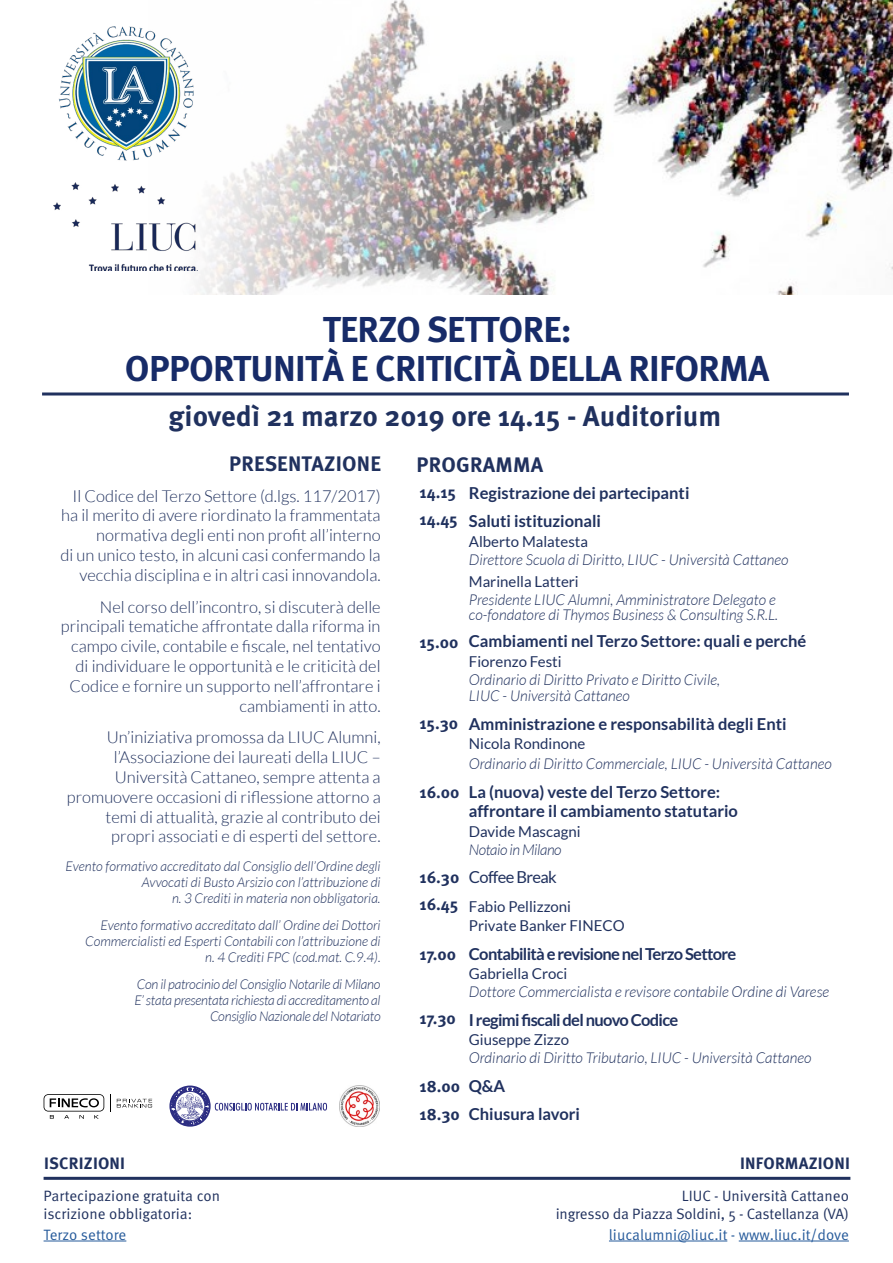
<style>
.page{position:relative;width:893px;height:1263px;background:#fff}
.page>*{position:absolute;margin:0;border:0;box-sizing:border-box;transform-origin:0 0}
.t1{font:700 36px/39px "Meta Pro";letter-spacing:-.02em;color:#172b68;text-align:center}
.t2{font:700 28.5px "Meta Pro";color:#20315e}
.t3{font:700 21px "Meta Pro";letter-spacing:.01em;color:#20315e}
.t4{font:300 16.5px/19.8px "Lato";color:#20315e;text-align:right}
.t5{font:700 16.5px/28.5px "Lato";color:#20315e}
.t6{font:700 16.5px/27px "Meta Pro";color:#20315e}
.t7{font:700 16.5px "Lato";letter-spacing:-.04em;color:#20315e}
.t8{font:16.5px "Lato";letter-spacing:-.04em;color:#20315e}
.t9{font:italic 300 15px/15px "Lato";color:#20315e}
.t10{font:15px/19.5px "Lato";color:#20315e}
.t11{font:15px/18px "Meta Pro";letter-spacing:-.005em;color:#20315e}
.t12{font:15px "Meta Pro";color:#275b9b}
.t13{font:italic 300 15px "Lato";letter-spacing:-.03em;color:#20315e}
.t14{font:italic 300 13.5px/16.2px "Lato";color:#20315e;text-align:right}
.t15{font:italic 300 13.5px/16.2px "Lato";letter-spacing:-.02em;color:#20315e;text-align:right}
</style>
<div class="page">
<img style="left:196px;top:0;width:697px;height:294px">
<img style="left:54px;top:183px;width:144px;height:88px">
<hr style="left:44px;top:1240px;width:82px;height:1px;background:#275b9b">
<hr style="left:609px;top:1240px;width:118px;height:1px;background:#275b9b">
<hr style="left:739px;top:1240px;width:110px;height:1px;background:#275b9b">
<hr style="left:44px;top:1177px;width:806px;height:3px;background:#20315e">
<hr style="left:42px;top:392px;width:807px;height:3px;background:#20315e">
<img style="left:59px;top:20px;width:140px;height:146px">
<img style="left:340px;top:1086px;width:40px;height:40px">
<svg style="left:116px;top:1098px;width:36px;height:10px"></svg>
<svg style="left:44px;top:1094px;width:60px;height:25px"></svg>
<svg style="left:170px;top:1086px;width:157px;height:40px"></svg>
<h1 class="t1" style="left:125px;top:311px;width:646px">TERZO SETTORE:<br>OPPORTUNITÀ E CRITICITÀ DELLA RIFORMA</h1>
<h2 class="t2" style="left:169px;top:398px;width:554px">giovedì 21 marzo 2019 ore 14.15 - Auditorium</h2>
<p class="t3" style="left:229px;top:451px;width:153px">PRESENTAZIONE</p>
<p class="t3" style="left:417px;top:452px;width:128px">PROGRAMMA</p>
<p class="t5" style="left:469px;top:478px;width:222px">Registrazione dei partecipanti<br>Saluti istituzionali</p>
<p class="t10" style="left:469px;top:532px;width:121px">Alberto Malatesta</p>
<p class="t9" style="left:469px;top:552px;width:321px">Direttore Scuola di Diritto, LIUC - Università Cattaneo</p>
<p class="t10" style="left:469px;top:572px;width:111px">Marinella Latteri</p>
<p class="t9" style="left:469px;top:593px;width:311px">Presidente LIUC Alumni, Amministratore Delegato e co-fondatore di Thymos Business &amp; Consulting S.R.L.</p>
<p class="t5" style="left:469px;top:627px;width:339px">Cambiamenti nel Terzo Settore: quali e perché</p>
<p class="t10" style="left:469px;top:652px;width:94px">Fiorenzo Festi</p>
<p class="t9" style="left:469px;top:672px;width:253px;line-height:16.5px">Ordinario di Diritto Privato e Diritto Civile,<br>LIUC - Università Cattaneo</p>
<p class="t5" style="left:469px;top:709px;width:319px">Amministrazione e responsabilità degli Enti</p>
<p class="t10" style="left:469px;top:734px;width:118px">Nicola Rondinone</p>
<p class="t9" style="left:469px;top:757px;width:364px">Ordinario di Diritto Commerciale, LIUC - Università Cattaneo</p>
<p class="t5" style="left:469px;top:782px;width:271px;line-height:19.5px">La (nuova) veste del Terzo Settore: affrontare il cambiamento statutario</p>
<p class="t10" style="left:469px;top:821px;width:113px">Davide Mascagni</p>
<p class="t13" style="left:469px;top:841px;width:94px">Notaio in Milano</p>
<p class="t8" style="left:469px;top:868px;width:89px">Coffee Break</p>
<p class="t10" style="left:469px;top:896px;width:157px">Fabio Pellizzoni<br>Private Banker FINECO</p>
<p class="t7" style="left:469px;top:944px;width:269px">Contabilità e revisione nel Terzo Settore</p>
<p class="t10" style="left:469px;top:964px;width:100px">Gabriella Croci</p>
<p class="t9" style="left:469px;top:985px;width:362px">Dottore Commercialista e revisore contabile Ordine di Varese</p>
<p class="t7" style="left:469px;top:1010px;width:211px">I regimi fiscali del nuovo Codice</p>
<p class="t10" style="left:469px;top:1030px;width:102px">Giuseppe Zizzo</p>
<p class="t9" style="left:469px;top:1051px;width:344px">Ordinario di Diritto Tributario, LIUC - Università Cattaneo</p>
<p class="t5" style="left:469px;top:1071px;width:113px">Q&amp;A<br>Chiusura lavori</p>
<p class="t4" style="left:61px;top:486px;width:322px">Il Codice del Terzo Settore (d.lgs. 117/2017) ha il merito di avere riordinato la frammentata normativa degli enti non profit all’interno<br>di un unico testo, in alcuni casi confermando la vecchia disciplina e in altri casi innovandola.</p>
<p class="t4" style="left:61px;top:597px;width:321px">Nel corso dell’incontro, si discuterà delle principali tematiche affrontate dalla riforma in campo civile, contabile e fiscale, nel tentativo di individuare le opportunità e le criticità del Codice e fornire un supporto nell’affrontare i cambiamenti in atto.</p>
<p class="t4" style="left:67px;top:728px;width:315px">Un’iniziativa promossa da LIUC Alumni, l’Associazione dei laureati della LIUC – Università Cattaneo, sempre attenta a promuovere occasioni di riflessione attorno a temi di attualità, grazie al contributo dei propri associati e di esperti del settore.</p>
<p class="t14" style="left:66px;top:858px;width:317px">Evento formativo accreditato dal Consiglio dell’Ordine degli<br>Avvocati di Busto Arsizio con l’attribuzione di<br>n. 3 Crediti in materia non obbligatoria.</p>
<p class="t14" style="left:85px;top:917px;width:297px">Evento formativo accreditato dall’ Ordine dei Dottori<br>Commercialisti ed Esperti Contabili con l’attribuzione di n. 4 Crediti FPC (cod.mat. C.9.4).</p>
<p class="t15" style="left:134px;top:976px;width:248px">Con il patrocinio del Consiglio Notarile di Milano<br>E’ stata presentata richiesta di accreditamento al<br>Consiglio Nazionale del Notariato</p>
<p class="t6" style="left:420px;top:479px;width:40px">14.15<br>14.45</p>
<p class="t6" style="left:420px;top:629px;width:40px">15.00</p>
<p class="t6" style="left:420px;top:710px;width:40px">15.30</p>
<p class="t6" style="left:420px;top:779px;width:41px">16.00</p>
<p class="t6" style="left:420px;top:865px;width:41px">16.30<br>16.45</p>
<p class="t6" style="left:420px;top:941px;width:38px">17.00</p>
<p class="t6" style="left:420px;top:1006px;width:38px">17.30</p>
<p class="t6" style="left:420px;top:1072px;width:42px;line-height:28.5px">18.00<br>18.30</p>
<p class="t6" style="left:44px;top:1150px;width:82px">ISCRIZIONI</p>
<p class="t6" style="left:740px;top:1150px;width:111px">INFORMAZIONI</p>
<p class="t11" style="left:556px;top:1187px;width:295px;text-align:right">LIUC - Università Cattaneo<br>ingresso da Piazza Soldini, 5 - Castellanza (VA)</p>
<p class="t12" style="left:609px;top:1225px;width:241px">liucalumni@liuc.it - www.liuc.it/dove</p>
<p class="t11" style="left:44px;top:1187px;width:178px">Partecipazione gratuita con iscrizione obbligatoria:</p>
<p class="t12" style="left:44px;top:1225px;width:84px">Terzo settore</p>
</div>
